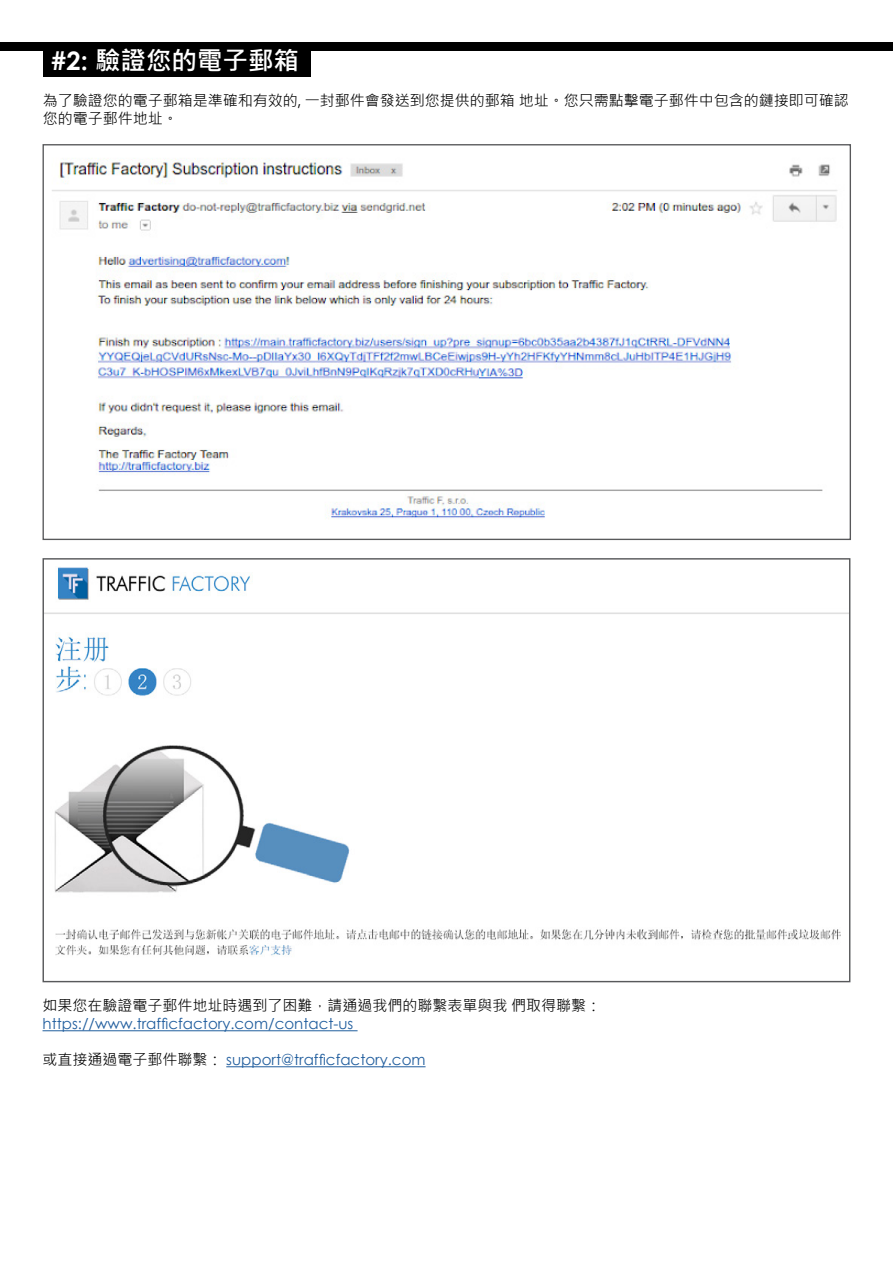
<style>
.page{position:relative;width:893px;height:1263px;background:#fff}
.page>*{position:absolute;margin:0;border:0;box-sizing:border-box;transform-origin:0 0}
.t1{font:700 25.5px "Microsoft Jheng Hei";color:#fff}
.t2{font:15px/18px "Microsoft Jheng Hei";color:#000}
.t3{font:15px "Century Gothic";color:#215e9e}
.s1{font-family:"Century Gothic"}
.s2{font-family:"Microsoft Jheng Hei";color:#000}
</style>
<div class="page">
<div style="left:0;top:43px;width:893px;height:8px;background:#000"></div>
<div style="left:43px;top:43px;width:267px;height:34px;background:#000"></div>
<img style="left:52px;top:158px;width:786px;height:361px">
<img style="left:45px;top:567px;width:803px;height:389px">
<hr style="left:43px;top:1030px;width:315px;height:1px;background:#215e9e">
<hr style="left:226px;top:1066px;width:200px;height:1px;background:#215e9e">
<h1 class="t1" style="left:51px;top:45px;width:249px"><span class="s1">#2:</span> 驗證您的電子郵箱</h1>
<p class="t2" style="left:43px;top:92px;width:807px">為了驗證您的電子郵箱是準確和有效的, 一封郵件會發送到您提供的郵箱 地址。您只需點擊電子郵件中包含的鏈接即可確認您的電子郵件地址。</p>
<p class="t2" style="left:43px;top:997px;width:560px">如果您在驗證電子郵件地址時遇到了困難，請通過我們的聯繫表單與我 們取得聯繫：</p>
<p class="t3" style="left:43px;top:1013px;width:312px">https://www.trafficfactory.com/contact-us</p>
<p class="t3" style="left:43px;top:1049px;width:385px"><span class="s2">或直接通過電子郵件聯繫：</span> support@trafficfactory.com</p>
</div>
